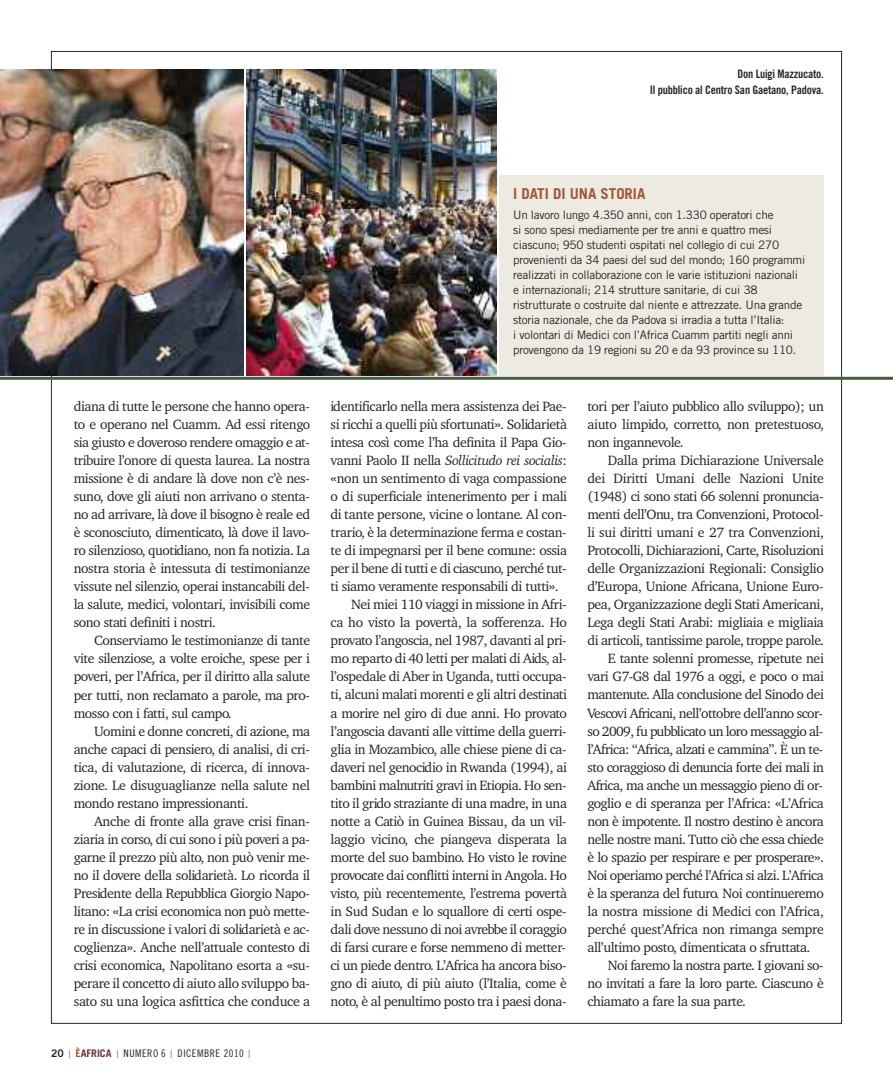
<style>
.page{position:relative;width:893px;height:1085px;background:#fff}
.page>*{position:absolute;margin:0;border:0;box-sizing:border-box;transform-origin:0 0}
.t1{font:700 15px "Trade Gothic";color:#a35737}
.t2{font:13.8px/18px "Charter BT Pro";letter-spacing:-.03em;color:#272627;text-align:justify}
.t3{font:italic 13.8px "Charter BT Pro";letter-spacing:-.03em;color:#272627}
.t4{font:11.7px/15px "Trade Gothic";letter-spacing:-.02em;color:#272627}
.t5{font:11.7px/16.5px "Trade Gothic Bold Cond Twenty";letter-spacing:-.015em;color:#272627;text-align:right}
.t6{font:10.5px "Trade Gothic Cond Eighteen";letter-spacing:.05em;color:#272627}
.s1{font-family:"Helvetica Neue"}
.s2{font-family:"Trade Gothic Bold Two"}
.s3{font-family:"Trade Gothic";font-weight:300;font-size:11.25px}
.s4{font-family:"Trade Gothic";font-weight:700;color:#a35737}
.s5{font-family:"Trade Gothic";font-weight:700;color:#66363a}
.s6{font-style:normal}
</style>
<div class="page">
<img style="left:0;top:69px;width:243px;height:306px">
<img style="left:247px;top:69px;width:249px;height:306px">
<div style="left:499px;top:175px;width:325px;height:200px;background:#edeae1"></div>
<hr style="left:0;top:377px;width:893px;height:3px;background:#485c45">
<p class="t5" style="left:650px;top:66px;width:175px">Don Luigi Mazzucato.<br>Il pubblico al Centro San Gaetano, Padova.</p>
<p class="t2" style="left:74px;top:399px;width:238px">diana di tutte le persone che hanno opera&shy;to e operano nel Cuamm. Ad essi ritengo sia giusto e doveroso rendere omaggio e at&shy;tribuire l’onore di questa laurea. La nostra missione è di andare là dove non c’è nes&shy;suno, dove gli aiuti non arrivano o stenta&shy;no ad arrivare, là dove il bisogno è reale ed è sconosciuto, dimenticato, là dove il lavo&shy;ro silenzioso, quotidiano, non fa notizia. La nostra storia è intessuta di testimonianze vissute nel silenzio, operai instancabili del&shy;la salute, medici, volontari, invisibili come sono stati definiti i nostri.</p>
<p class="t2" style="left:74px;top:633px;width:238px;text-indent:20px">Conserviamo le testimonianze di tante vite silenziose, a volte eroiche, spese per i poveri, per l’Africa, per il diritto alla salute per tutti, non reclamato a parole, ma pro&shy;mosso con i fatti, sul campo.</p>
<p class="t2" style="left:74px;top:723px;width:238px;text-indent:20px">Uomini e donne concreti, di azione, ma anche capaci di pensiero, di analisi, di cri&shy;tica, di valutazione, di ricerca, di innova&shy;zione. Le disuguaglianze nella salute nel mondo restano impressionanti.</p>
<p class="t2" style="left:74px;top:813px;width:238px;text-indent:20px">Anche di fronte alla grave crisi finan&shy;ziaria in corso, di cui sono i più poveri a pa&shy;garne il prezzo più alto, non può venir me&shy;no il dovere della solidarietà. Lo ricorda il Presidente della Repubblica Giorgio Napo&shy;litano: <span class="s1">«</span>La crisi economica non può mette&shy;re in discussione i valori di solidarietà e ac&shy;coglienza<span class="s1">»</span>. Anche nell’attuale contesto di crisi economica, Napolitano esorta a <span class="s1">«</span>su&shy;perare il concetto di aiuto allo sviluppo ba&shy;sato su una logica asfittica che conduce a</p>
<p class="t6" style="left:51px;top:1049px;width:201px"><span class="s2">20</span> <span class="s3">|</span> <span class="s4">È</span><span class="s5">AFRICA</span> <span class="s3">|</span> NUMERO 6 <span class="s3">|</span> DICEMBRE 2010 <span class="s3">|</span></p>
<p class="t1" style="left:513px;top:188px;width:134px">I DATI DI UNA STORIA</p>
<p class="t4" style="left:513px;top:209px;width:294px">Un lavoro lungo 4.350 anni, con 1.330 operatori che<br>si sono spesi mediamente per tre anni e quattro mesi ciascuno; 950 studenti ospitati nel collegio di cui 270 provenienti da 34 paesi del sud del mondo; 160 programmi realizzati in collaborazione con le varie istituzioni nazionali e internazionali; 214 strutture sanitarie, di cui 38 ristrutturate o costruite dal niente e attrezzate. Una grande storia nazionale, che da Padova si irradia a tutta l’Italia:<br>i volontari di Medici con l’Africa Cuamm partiti negli anni provengono da 19 regioni su 20 e da 93 province su 110.</p>
<p class="t2" style="left:331px;top:399px;width:237px">identificarlo nella mera assistenza dei Pae-</p>
<p class="t2" style="left:331px;top:417px;width:238px">si ricchi a quelli più sfortunati<span class="s1">»</span>. Solidarietà</p>
<p class="t2" style="left:331px;top:435px;width:237px">intesa così come l’ha definita il Papa Gio-</p>
<p class="t3" style="left:331px;top:456px;width:238px"><span class="s6">vanni Paolo II nella</span> Sollicitudo rei socialis<span class="s6">:</span></p>
<p class="t2" style="left:331px;top:471px;width:238px"><span class="s1">«</span>non un sentimento di vaga compassione</p>
<p class="t2" style="left:331px;top:489px;width:238px">o di superficiale intenerimento per i mali</p>
<p class="t2" style="left:331px;top:507px;width:238px">di tante persone, vicine o lontane. Al con-</p>
<p class="t2" style="left:331px;top:525px;width:237px">trario, è la determinazione ferma e costan-</p>
<p class="t2" style="left:331px;top:543px;width:238px">te di impegnarsi per il bene comune: ossia</p>
<p class="t2" style="left:331px;top:561px;width:237px">per il bene di tutti e di ciascuno, perché tut-</p>
<p class="t2" style="left:331px;top:579px;width:230px">ti siamo veramente responsabili di tutti<span class="s1">»</span>.</p>
<p class="t2" style="left:351px;top:597px;width:217px">Nei miei 110 viaggi in missione in Afri-</p>
<p class="t2" style="left:331px;top:615px;width:238px">ca ho visto la povertà, la sofferenza. Ho</p>
<p class="t2" style="left:331px;top:633px;width:237px">provato l’angoscia, nel 1987, davanti al pri-</p>
<p class="t2" style="left:331px;top:651px;width:237px">mo reparto di 40 letti per malati di Aids, al-</p>
<p class="t2" style="left:331px;top:669px;width:237px">l’ospedale di Aber in Uganda, tutti occupa-</p>
<p class="t2" style="left:331px;top:687px;width:238px">ti, alcuni malati morenti e gli altri destinati</p>
<p class="t2" style="left:331px;top:705px;width:238px">a morire nel giro di due anni. Ho provato</p>
<p class="t2" style="left:331px;top:723px;width:237px">l’angoscia davanti alle vittime della guerri-</p>
<p class="t2" style="left:331px;top:741px;width:237px">glia in Mozambico, alle chiese piene di ca-</p>
<p class="t2" style="left:331px;top:759px;width:238px">daveri nel genocidio in Rwanda (1994), ai</p>
<p class="t2" style="left:331px;top:777px;width:237px">bambini malnutriti gravi in Etiopia. Ho sen-</p>
<p class="t2" style="left:331px;top:795px;width:238px">tito il grido straziante di una madre, in una</p>
<p class="t2" style="left:331px;top:813px;width:237px">notte a Catiò in Guinea Bissau, da un vil-</p>
<p class="t2" style="left:331px;top:831px;width:238px">laggio vicino, che piangeva disperata la</p>
<p class="t2" style="left:331px;top:849px;width:238px">morte del suo bambino. Ho visto le rovine</p>
<p class="t2" style="left:331px;top:867px;width:238px">provocate dai conflitti interni in Angola. Ho</p>
<p class="t2" style="left:331px;top:885px;width:238px">visto, più recentemente, l’estrema povertà</p>
<p class="t2" style="left:331px;top:903px;width:237px">in Sud Sudan e lo squallore di certi ospe-</p>
<p class="t2" style="left:331px;top:921px;width:238px">dali dove nessuno di noi avrebbe il coraggio</p>
<p class="t2" style="left:331px;top:939px;width:237px">di farsi curare e forse nemmeno di metter-</p>
<p class="t2" style="left:331px;top:957px;width:237px">ci un piede dentro. L’Africa ha ancora biso-</p>
<p class="t2" style="left:331px;top:975px;width:238px">gno di aiuto, di più aiuto (l’Italia, come è</p>
<p class="t2" style="left:331px;top:993px;width:237px">noto, è al penultimo posto tra i paesi dona-</p>
<p class="t2" style="left:587px;top:399px;width:238px">tori per l’aiuto pubblico allo sviluppo); un aiuto limpido, corretto, non pretestuoso, non ingannevole.</p>
<p class="t2" style="left:608px;top:453px;width:218px">Dalla prima Dichiarazione Universale</p>
<p class="t2" style="left:587px;top:471px;width:238px">dei Diritti Umani delle Nazioni Unite</p>
<p class="t2" style="left:587px;top:489px;width:237px">(1948) ci sono stati 66 solenni pronuncia-</p>
<p class="t2" style="left:587px;top:507px;width:237px">menti dell’Onu, tra Convenzioni, Protocol-</p>
<p class="t2" style="left:587px;top:525px;width:238px">li sui diritti umani e 27 tra Convenzioni,</p>
<p class="t2" style="left:587px;top:543px;width:238px">Protocolli, Dichiarazioni, Carte, Risoluzioni</p>
<p class="t2" style="left:587px;top:561px;width:238px">delle Organizzazioni Regionali: Consiglio</p>
<p class="t2" style="left:587px;top:579px;width:237px">d’Europa, Unione Africana, Unione Euro-</p>
<p class="t2" style="left:587px;top:597px;width:238px">pea, Organizzazione degli Stati Americani,</p>
<p class="t2" style="left:587px;top:615px;width:238px">Lega degli Stati Arabi: migliaia e migliaia</p>
<p class="t2" style="left:587px;top:633px;width:238px">di articoli, tantissime parole, troppe parole.</p>
<p class="t2" style="left:608px;top:651px;width:218px">E tante solenni promesse, ripetute nei</p>
<p class="t2" style="left:587px;top:669px;width:238px">vari G7-G8 dal 1976 a oggi, e poco o mai</p>
<p class="t2" style="left:587px;top:687px;width:238px">mantenute. Alla conclusione del Sinodo dei</p>
<p class="t2" style="left:587px;top:705px;width:237px">Vescovi Africani, nell’ottobre dell’anno scor-</p>
<p class="t2" style="left:587px;top:723px;width:237px">so 2009, fu pubblicato un loro messaggio al-</p>
<p class="t2" style="left:587px;top:741px;width:237px">l’Africa: “Africa, alzati e cammina”. È un te-</p>
<p class="t2" style="left:587px;top:759px;width:238px">sto coraggioso di denuncia forte dei mali in</p>
<p class="t2" style="left:587px;top:777px;width:237px">Africa, ma anche un messaggio pieno di or-</p>
<p class="t2" style="left:587px;top:795px;width:238px">goglio e di speranza per l’Africa: <span class="s1">«</span>L’Africa</p>
<p class="t2" style="left:587px;top:813px;width:238px">non è impotente. Il nostro destino è ancora</p>
<p class="t2" style="left:587px;top:831px;width:238px">nelle nostre mani. Tutto ciò che essa chiede</p>
<p class="t2" style="left:587px;top:849px;width:238px">è lo spazio per respirare e per prosperare<span class="s1">»</span>.</p>
<p class="t2" style="left:587px;top:867px;width:238px">Noi operiamo perché l’Africa si alzi. L’Africa</p>
<p class="t2" style="left:587px;top:885px;width:238px">è la speranza del futuro. Noi continueremo</p>
<p class="t2" style="left:587px;top:903px;width:238px">la nostra missione di Medici con l’Africa,</p>
<p class="t2" style="left:587px;top:921px;width:238px">perché quest’Africa non rimanga sempre</p>
<p class="t2" style="left:587px;top:939px;width:224px">all’ultimo posto, dimenticata o sfruttata.</p>
<p class="t2" style="left:608px;top:957px;width:217px">Noi faremo la nostra parte. I giovani so-</p>
<p class="t2" style="left:587px;top:975px;width:238px">no invitati a fare la loro parte. Ciascuno è</p>
<p class="t2" style="left:587px;top:993px;width:160px">chiamato a fare la sua parte.</p>
</div>
